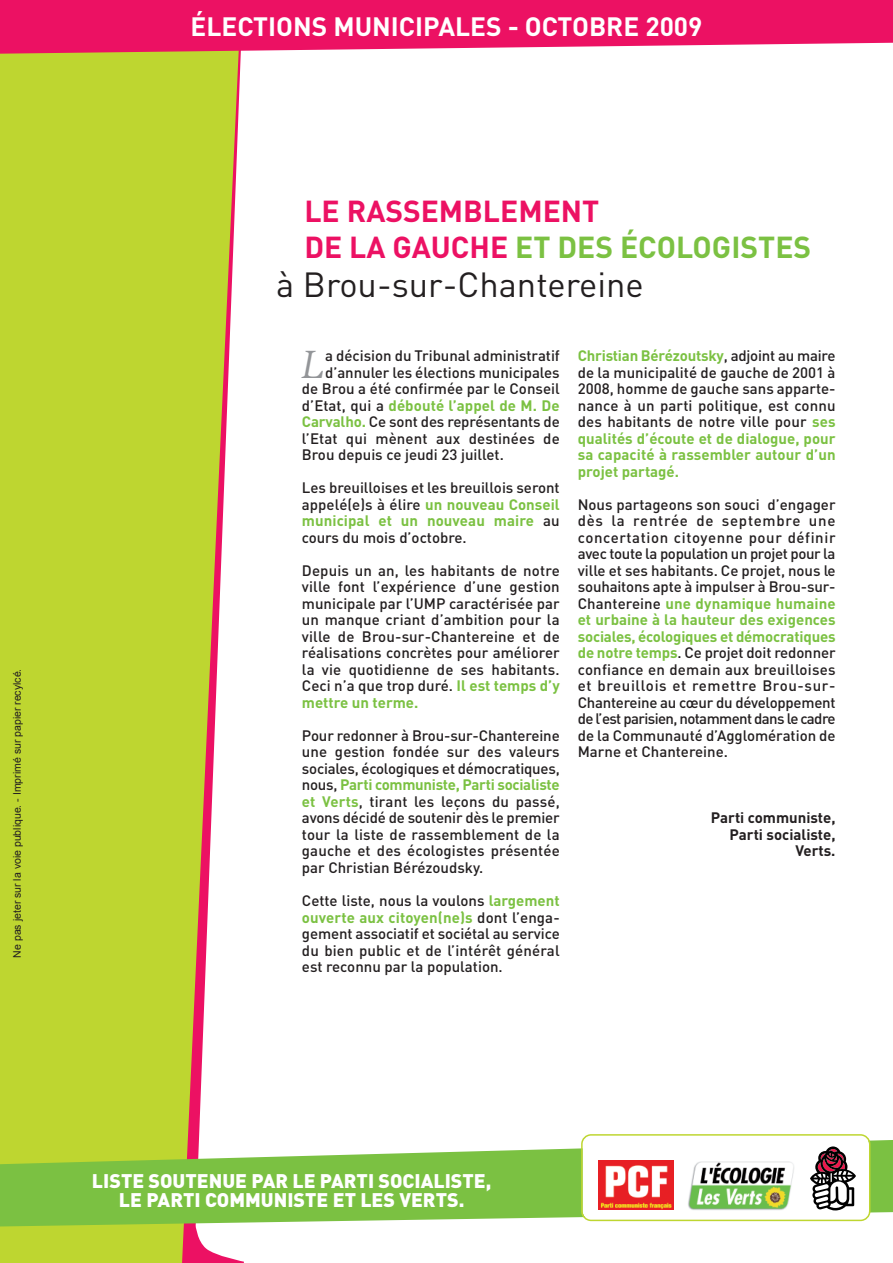
<style>
.page{position:relative;width:893px;height:1263px;background:#fff}
.page>*{position:absolute;margin:0;border:0;box-sizing:border-box;transform-origin:0 0}
.t1{font:italic 40.5px "Slimbach";color:#939598}
.t2{font:34.5px "DIN";color:#231f20}
.t3{font:700 30px/36px "DIN";color:#ec1163}
.t4{font:700 26.25px "DIN";color:#fff}
.t5{font:900 19.5px/19.5px "DIN";color:#fff;text-align:center}
.t6{font:500 15px/16.5px "DIN";color:#231f20;text-align:justify}
.t7{font:700 15px/16.5px "DIN";color:#231f20;text-align:right}
.t8{font:700 15px "DIN";letter-spacing:.005em;color:#7bc142}
.t9{font:10.5px "Arial";color:#231f20}
.s1{color:#7bc142}
.s2{font-weight:500;color:#231f20}
.s3{font-weight:700;color:#7bc142}
</style>
<div class="page">
<svg style="left:0;top:54px;width:239px;height:1209px;background:#c4d342"></svg>
<svg style="left:0;top:0;width:893px;height:54px;background:#ed2a71"></svg>
<svg style="left:0;top:1139px;width:893px;height:88px;fill:#7bc142"></svg>
<svg style="left:581px;top:1134px;width:289px;height:87px"></svg>
<img style="left:599px;top:1160px;width:74px;height:49px">
<p class="t9" style="left:11px;top:957px;width:290px;rotate:-90deg">Ne pas jeter sur la voie publique. - Imprimé sur papier recylcé.</p>
<h3 class="t4" style="left:191px;top:11px;width:513px">ÉLECTIONS MUNICIPALES - OCTOBRE 2009</h3>
<h3 class="t3" style="left:304px;top:194px;width:508px">LE RASSEMBLEMENT<br>DE LA GAUCHE <span class="s1">ET DES ÉCOLOGISTES</span></h3>
<h2 class="t2" style="left:276px;top:265px;width:369px">à Brou-sur-Chantereine</h2>
<h1 class="t1" style="left:302px;top:349px;width:24px">L</h1>
<p class="t6" style="left:325px;top:348px;width:236px">a décision du Tribunal administratif</p>
<p class="t6" style="left:325px;top:364px;width:236px">d’annuler les élections municipales</p>
<p class="t6" style="left:302px;top:381px;width:259px">de Brou a été confirmée par le Conseil</p>
<p class="t8" style="left:302px;top:397px;width:259px"><span class="s2">d’Etat, qui a</span> débouté l’appel de M. De</p>
<p class="t6" style="left:302px;top:414px;width:259px"><span class="s3">Carvalho.</span> Ce sont des représentants de</p>
<p class="t6" style="left:302px;top:430px;width:259px">l’Etat qui mènent aux destinées de</p>
<p class="t6" style="left:302px;top:447px;width:203px">Brou depuis ce jeudi 23 juillet.</p>
<p class="t6" style="left:302px;top:480px;width:259px">Les breuilloises et les breuillois seront appelé(e)s à élire <span class="s3">un nouveau Conseil municipal et un nouveau maire</span> au cours du mois d’octobre.</p>
<p class="t6" style="left:302px;top:562px;width:259px">Depuis un an, les habitants de notre ville font l’expérience d’une gestion municipale par l’UMP caractérisée par un manque criant d’ambition pour la ville de Brou-sur-Chantereine et de réalisations concrètes pour améliorer la vie quotidienne de ses habitants.<br>Ceci n’a que trop duré. <span class="s3">Il est temps d’y mettre un terme.</span></p>
<p class="t6" style="left:302px;top:727px;width:259px">Pour redonner à Brou-sur-Chantereine une gestion fondée sur des valeurs sociales, écologiques et démocratiques, nous, <span class="s3">Parti communiste, Parti socialiste et Verts</span>, tirant les leçons du passé, avons décidé de soutenir dès le premier tour la liste de rassemblement de la gauche et des écologistes présentée par Christian Bérézoudsky.</p>
<p class="t6" style="left:302px;top:892px;width:259px">Cette liste, nous la voulons <span class="s3">largement ouverte aux citoyen(ne)s</span> dont l’enga&shy;gement associatif et sociétal au service du bien public et de l’intérêt général est reconnu par la population.</p>
<p class="t6" style="left:578px;top:348px;width:259px"><span class="s3">Christian Bérézoutsky</span>, adjoint au maire de la municipalité de gauche de 2001 à 2008, homme de gauche sans apparte&shy;nance à un parti politique, est connu des habitants de notre ville pour <span class="s3">ses qualités d’écoute et de dialogue, pour sa capacité à rassembler autour d’un projet partagé.</span></p>
<p class="t6" style="left:578px;top:496px;width:259px">Nous partageons son souci d’engager dès la rentrée de septembre une concertation citoyenne pour définir avec toute la population un projet pour la ville et ses habitants. Ce projet, nous le souhaitons apte à impulser à Brou-sur-Chantereine <span class="s3">une dynamique humaine et urbaine à la hauteur des exigences sociales, écologiques et démocratiques de notre temps</span>. Ce projet doit redonner confiance en demain aux breuilloises et breuillois et remettre Brou-sur-Chantereine au cœur du développement de l’est parisien, notamment dans le cadre de la Communauté d’Agglomération de Marne et Chantereine.</p>
<p class="t7" style="left:711px;top:810px;width:126px">Parti communiste,<br>Parti socialiste,<br>Verts.</p>
<h3 class="t5" style="left:92px;top:1171px;width:401px">LISTE SOUTENUE PAR LE PARTI SOCIALISTE,<br>LE PARTI COMMUNISTE ET LES VERTS.</h3>
</div>
